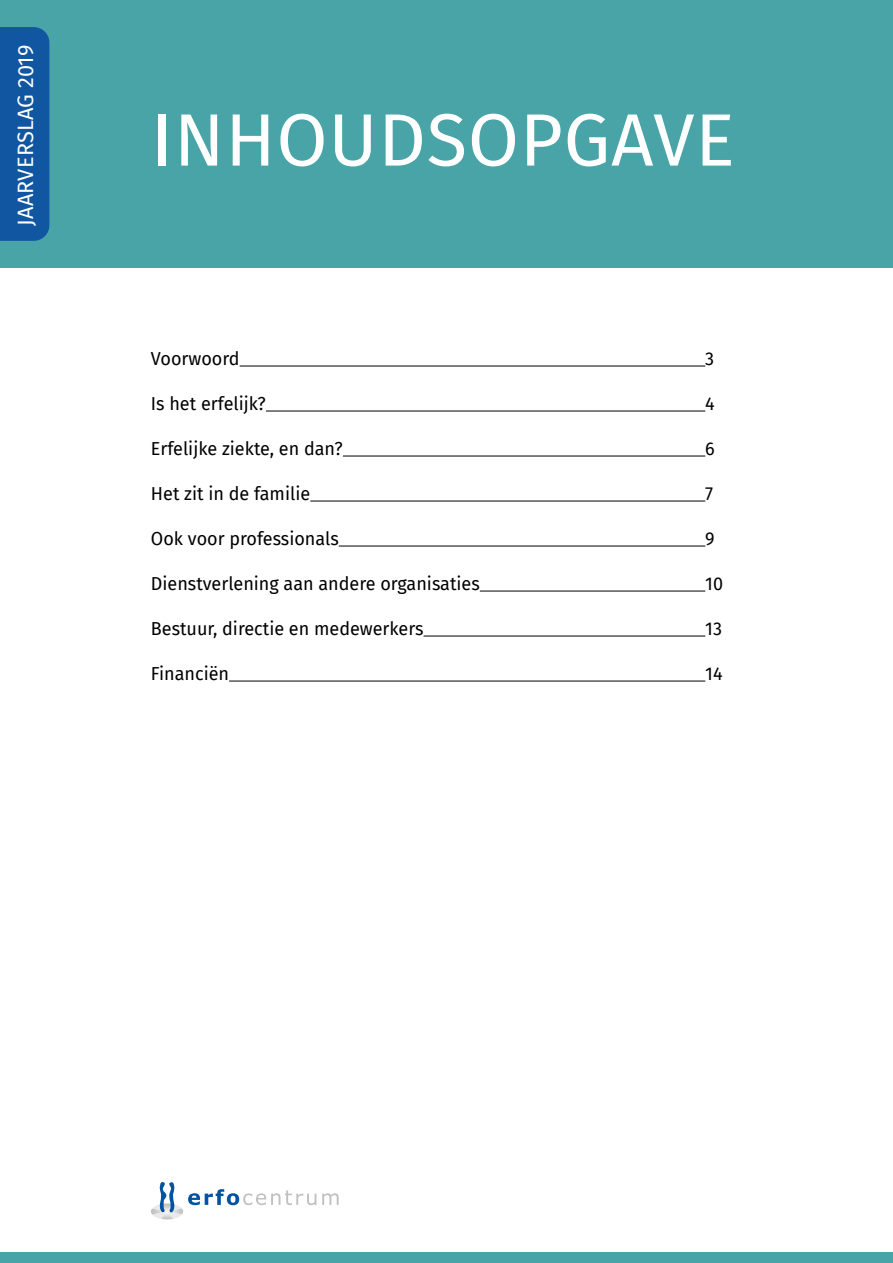
<style>
.page{position:relative;width:893px;height:1263px;background:#fff}
.page>*{position:absolute;margin:0;border:0;box-sizing:border-box;transform-origin:0 0}
.t1{font:74.1px "Fira Sans";letter-spacing:.01em;color:#fff}
.t2{font:21.75px "Fira Sans";letter-spacing:.01em;color:#fff}
.t3{font:18.3px "Fira Sans";color:#000}
</style>
<div class="page">
<svg style="left:151px;top:1182px;width:165px;height:37px"></svg>
<svg style="left:322px;top:1193px;width:17px;height:12px"></svg>
<div style="left:0;top:0;width:893px;height:268px;background:#49a4a8"></div>
<div style="left:0;top:1252px;width:893px;height:11px;background:#49a4a8"></div>
<div style="left:0;top:27px;width:49px;height:214px;background:#1056a0"></div>
<hr style="left:240px;top:366px;width:465px;height:1px;background:#000">
<hr style="left:266px;top:411px;width:439px;height:1px;background:#000">
<hr style="left:343px;top:456px;width:362px;height:1px;background:#000">
<hr style="left:310px;top:501px;width:395px;height:1px;background:#000">
<hr style="left:339px;top:546px;width:366px;height:1px;background:#000">
<hr style="left:480px;top:591px;width:225px;height:1px;background:#000">
<hr style="left:424px;top:636px;width:281px;height:1px;background:#000">
<hr style="left:229px;top:681px;width:476px;height:1px;background:#000">
<p class="t2" style="left:9px;top:226px;width:182px;rotate:-90deg">JAARVERSLAG 2019</p>
<h1 class="t1" style="left:151px;top:84px;width:585px">INHOUDSOPGAVE</h1>
<p class="t3" style="left:151px;top:344px;width:90px">Voorwoord</p>
<p class="t3" style="left:705px;top:344px;width:10px">3</p>
<p class="t3" style="left:151px;top:389px;width:116px">Is het erfelijk?</p>
<p class="t3" style="left:705px;top:389px;width:11px">4</p>
<p class="t3" style="left:151px;top:434px;width:193px">Erfelijke ziekte, en dan?</p>
<p class="t3" style="left:705px;top:434px;width:11px">6</p>
<p class="t3" style="left:151px;top:479px;width:161px">Het zit in de familie</p>
<p class="t3" style="left:705px;top:479px;width:9px">7</p>
<p class="t3" style="left:151px;top:524px;width:189px">Ook voor professionals</p>
<p class="t3" style="left:705px;top:524px;width:11px">9</p>
<p class="t3" style="left:151px;top:569px;width:330px">Dienstverlening aan andere organisaties</p>
<p class="t3" style="left:705px;top:569px;width:19px">10</p>
<p class="t3" style="left:151px;top:614px;width:274px">Bestuur, directie en medewerkers</p>
<p class="t3" style="left:705px;top:614px;width:18px">13</p>
<p class="t3" style="left:151px;top:659px;width:80px">Financiën</p>
<p class="t3" style="left:705px;top:659px;width:19px">14</p>
</div>
